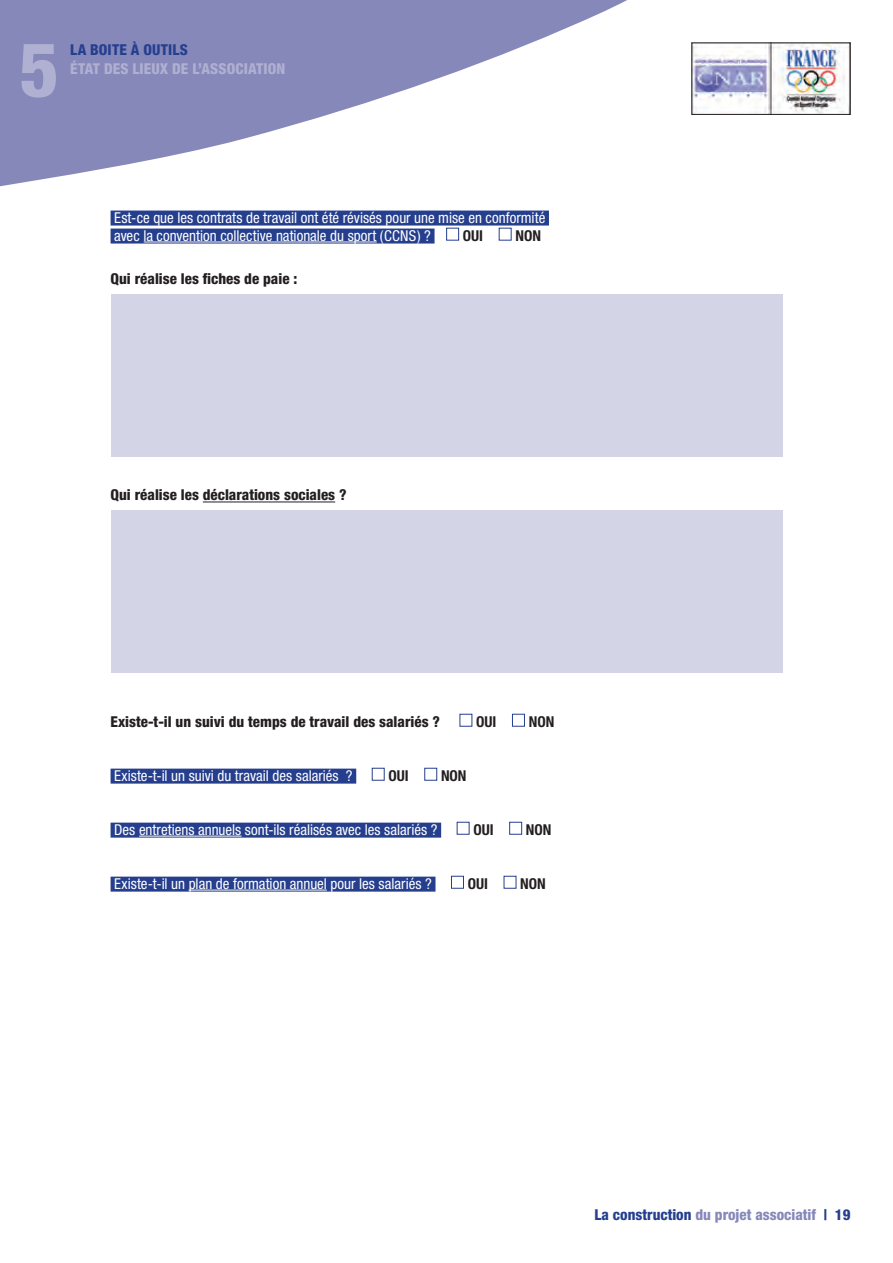
<style>
.page{position:relative;width:893px;height:1263px;background:#fff}
.page>*{position:absolute;margin:0;border:0;box-sizing:border-box;transform-origin:0 0}
.t1{font:800 condensed 75.45px "Helvetica Neue";color:#afb0d2}
.t2{font:condensed 15px/18px "Helvetica Neue";color:#fff}
.t3{font:800 condensed 15px "Helvetica Neue";color:#231f20}
.t4{font:800 condensed 15px "Helvetica Neue";color:#8688ba}
.t5{font:700 condensed 15px "Helvetica Neue";color:#231f20}
.t6{font:800 condensed 15px "Helvetica Neue";letter-spacing:.01em;color:#afb0d2}
.t7{font:800 condensed 15px "Helvetica Neue";letter-spacing:.01em;color:#253f8e}
.s1{color:#253f8e}
</style>
<div class="page">
<svg style="left:0;top:0;width:627px;height:187px;fill:#8688ba"></svg>
<img style="left:693px;top:45px;width:155px;height:68px">
<div style="left:691px;top:43px;width:159px;height:72px;border:1px solid #231f20"></div>
<div style="left:111px;top:211px;width:438px;height:15px;background:#253f8e"></div>
<div style="left:111px;top:229px;width:324px;height:15px;background:#253f8e"></div>
<div style="left:446px;top:228px;width:13px;height:13px;border:1px solid #253f8e"></div>
<hr style="left:203px;top:502px;width:132px;height:1px;background:#231f20">
<div style="left:111px;top:295px;width:671px;height:162px;background:#d4d4e7"></div>
<div style="left:111px;top:511px;width:671px;height:162px;background:#d4d4e7"></div>
<div style="left:111px;top:769px;width:245px;height:15px;background:#253f8e"></div>
<div style="left:111px;top:823px;width:330px;height:15px;background:#253f8e"></div>
<div style="left:111px;top:877px;width:324px;height:15px;background:#253f8e"></div>
<div style="left:460px;top:714px;width:12px;height:13px;border:1px solid #253f8e"></div>
<div style="left:512px;top:714px;width:13px;height:13px;border:1px solid #253f8e"></div>
<div style="left:372px;top:768px;width:13px;height:13px;border:1px solid #253f8e"></div>
<div style="left:424px;top:768px;width:13px;height:13px;border:1px solid #253f8e"></div>
<div style="left:457px;top:822px;width:12px;height:13px;border:1px solid #253f8e"></div>
<div style="left:509px;top:822px;width:13px;height:13px;border:1px solid #253f8e"></div>
<div style="left:451px;top:876px;width:13px;height:13px;border:1px solid #253f8e"></div>
<div style="left:504px;top:876px;width:12px;height:13px;border:1px solid #253f8e"></div>
<hr style="left:189px;top:890px;width:138px;height:1px;background:#fff">
<hr style="left:139px;top:836px;width:103px;height:1px;background:#fff">
<hr style="left:144px;top:242px;width:233px;height:1px;background:#fff">
<h1 class="t1" style="left:19px;top:23px;width:41px">5</h1>
<p class="t7" style="left:70px;top:40px;width:111px">La boite à outils</p>
<p class="t6" style="left:70px;top:59px;width:217px">état des lieux de l’association</p>
<p class="t2" style="left:114px;top:208px;width:433px">Est-ce que les contrats de travail ont été révisés pour une mise en conformité avec la convention collective nationale du sport (CCNS) ?</p>
<p class="t5" style="left:463px;top:226px;width:8px">OUI</p>
<p class="t5" style="left:515px;top:226px;width:10px">NON</p>
<p class="t3" style="left:111px;top:270px;width:188px">Qui réalise les fiches de paie :</p>
<p class="t3" style="left:111px;top:486px;width:238px">Qui réalise les déclarations sociales ?</p>
<p class="t3" style="left:111px;top:712px;width:331px">Existe-t-il un suivi du temps de travail des salariés ?</p>
<p class="t5" style="left:476px;top:712px;width:8px">OUI</p>
<p class="t5" style="left:529px;top:712px;width:10px">NON</p>
<p class="t2" style="left:114px;top:766px;width:240px">Existe-t-il un suivi du travail des salariés ?</p>
<p class="t5" style="left:388px;top:766px;width:8px">OUI</p>
<p class="t5" style="left:441px;top:766px;width:10px">NON</p>
<p class="t2" style="left:114px;top:820px;width:325px">Des entretiens annuels sont-ils réalisés avec les salariés ?</p>
<p class="t5" style="left:473px;top:820px;width:8px">OUI</p>
<p class="t5" style="left:526px;top:820px;width:10px">NON</p>
<p class="t2" style="left:114px;top:874px;width:319px">Existe-t-il un plan de formation annuel pour les salariés ?</p>
<p class="t5" style="left:468px;top:874px;width:8px">OUI</p>
<p class="t5" style="left:520px;top:874px;width:10px">NON</p>
<p class="t4" style="left:595px;top:1206px;width:257px"><span class="s1">La construction</span> du projet associatif <span class="s1">| 19</span></p>
</div>
